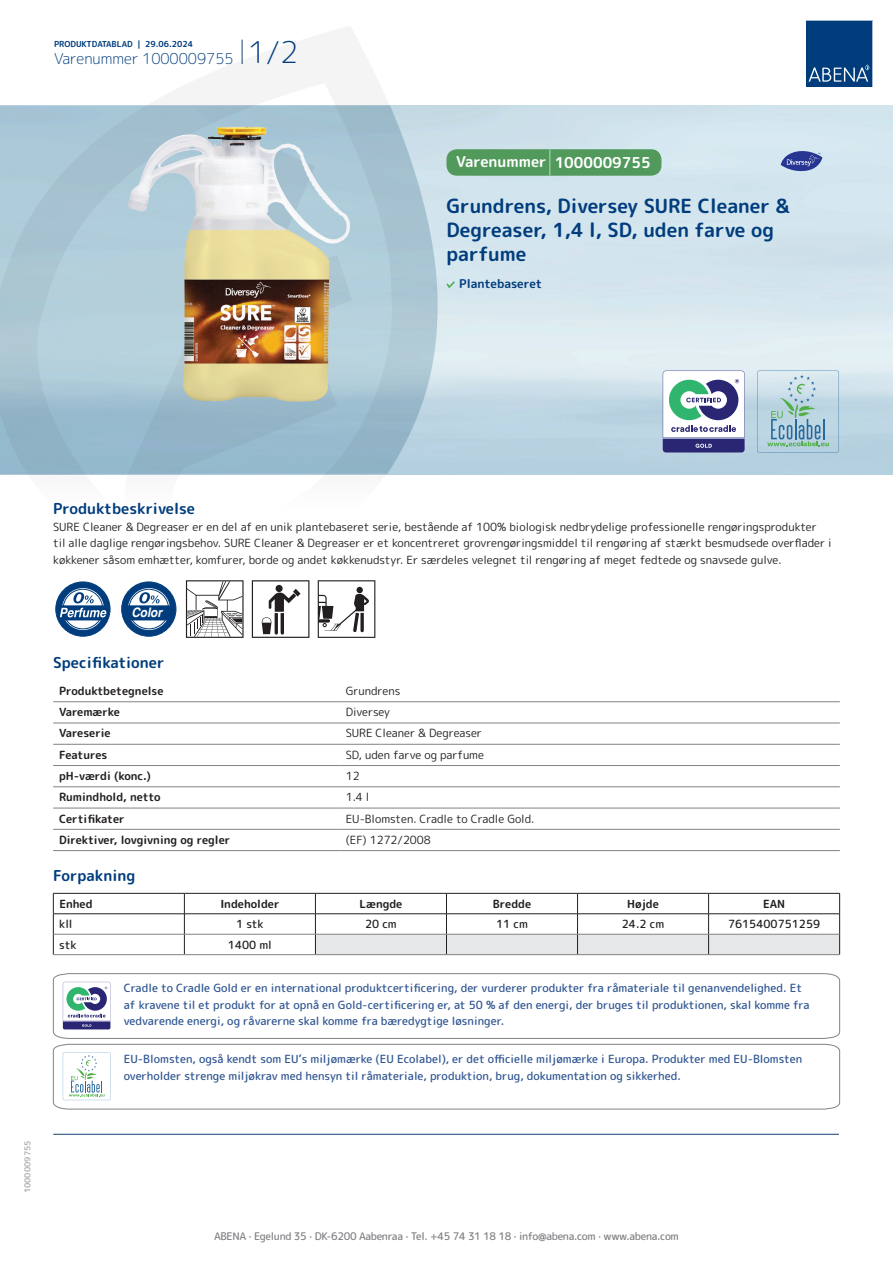
<style>
.page{position:relative;width:893px;height:1263px;background:#fff}
.page>*{position:absolute;margin:0;border:0;box-sizing:border-box;transform-origin:0 0}
.t1{font:700 19.5px/24px "Rounded Mplus 1 c";color:#013d7d}
.t2{font:700 15px "Rounded Mplus 1 c";color:#013d7d}
.t3{font:300 15px "Rounded Mplus 1 c";color:#013d7d}
.t4{font:700 15px "Rounded Mplus 1 c";color:#fff}
.t5{font:italic 700 13.05px "Helvetica";letter-spacing:-.005em;color:#fff;scale:.9 1}
.t6{font:700 12px "Rounded Mplus 1 c";color:#013d7d}
.t7{font:500 11.25px/16.5px "Rounded Mplus 1 c";color:#305691}
.t8{font:11.25px/16.5px "Rounded Mplus 1 c";color:#231f20}
.t9{font:700 11.25px "Rounded Mplus 1 c";color:#231f20}
.t10{font:500 11.25px "Rounded Mplus 1 c";color:#231f20}
.t11{font:500 10.5px "Rounded Mplus 1 c";letter-spacing:-.03em;color:#808285}
.t12{font:700 8.25px "Rounded Mplus 1 c";color:#013d7d}
.t13{font:700 8.25px "Rounded Mplus 1 c";color:#b2b3b7}
.s1{font-size:30px}
.s2{font-size:25.5px}
</style>
<div class="page">
<svg style="left:0;top:26px;width:439px;height:586px"></svg>
<svg style="left:0;top:106px;width:438px;height:368px;background:#a6c3d2"></svg>
<svg style="left:242px;top:40px;width:1px;height:24px"></svg>
<svg style="left:806px;top:20px;width:67px;height:67px;background:#144b86"></svg>
<img style="left:128px;top:127px;width:222px;height:275px">
<div style="left:56px;top:582px;width:54px;height:54px;background:#013d7d;border-radius:50%"></div>
<div style="left:55px;top:582px;width:55px;height:54px;border:1px solid #013d7d;border-radius:50%"></div>
<svg style="left:61px;top:587px;width:44px;height:44px"></svg>
<div style="left:61px;top:587px;width:44px;height:44px;border:1px solid #013d7d;border-radius:50%"></div>
<div style="left:63px;top:589px;width:40px;height:40px;border:1px solid #013d7d;border-radius:50%"></div>
<svg style="left:58px;top:592px;width:49px;height:28px"></svg>
<div style="left:122px;top:582px;width:54px;height:54px;background:#013d7d;border-radius:50%"></div>
<div style="left:121px;top:582px;width:55px;height:54px;border:1px solid #013d7d;border-radius:50%"></div>
<svg style="left:127px;top:587px;width:44px;height:44px"></svg>
<div style="left:127px;top:587px;width:44px;height:44px;border:1px solid #013d7d;border-radius:50%"></div>
<div style="left:129px;top:589px;width:40px;height:40px;border:1px solid #013d7d;border-radius:50%"></div>
<svg style="left:124px;top:592px;width:48px;height:28px"></svg>
<svg style="left:186px;top:580px;width:58px;height:58px"></svg>
<svg style="left:252px;top:580px;width:57px;height:58px"></svg>
<svg style="left:318px;top:580px;width:57px;height:58px"></svg>
<hr style="left:53px;top:701px;width:287px;height:1px;background:#808285">
<hr style="left:340px;top:701px;width:500px;height:1px;background:#808285">
<hr style="left:53px;top:723px;width:287px;height:1px;background:#808285">
<hr style="left:340px;top:723px;width:500px;height:1px;background:#808285">
<hr style="left:53px;top:744px;width:287px;height:1px;background:#808285">
<hr style="left:340px;top:744px;width:500px;height:1px;background:#808285">
<hr style="left:53px;top:765px;width:287px;height:1px;background:#808285">
<hr style="left:340px;top:765px;width:500px;height:1px;background:#808285">
<hr style="left:53px;top:786px;width:287px;height:1px;background:#808285">
<hr style="left:340px;top:786px;width:500px;height:1px;background:#808285">
<hr style="left:53px;top:808px;width:287px;height:1px;background:#808285">
<hr style="left:340px;top:808px;width:500px;height:1px;background:#808285">
<hr style="left:53px;top:829px;width:287px;height:1px;background:#808285">
<hr style="left:340px;top:829px;width:500px;height:1px;background:#808285">
<hr style="left:53px;top:850px;width:287px;height:1px;background:#808285">
<hr style="left:340px;top:850px;width:500px;height:1px;background:#808285">
<hr style="left:53px;top:893px;width:131px;height:1px;background:#231f20">
<hr style="left:184px;top:893px;width:131px;height:1px;background:#231f20">
<hr style="left:53px;top:913px;width:131px;height:1px;background:#231f20">
<hr style="left:184px;top:913px;width:131px;height:1px;background:#231f20">
<svg style="left:53px;top:893px;width:1px;height:61px"></svg>
<svg style="left:184px;top:893px;width:1px;height:61px"></svg>
<svg style="left:315px;top:893px;width:525px;height:61px"></svg>
<hr style="left:54px;top:934px;width:130px;height:1px;background:#808285">
<hr style="left:184px;top:934px;width:131px;height:1px;background:#808285">
<hr style="left:315px;top:934px;width:131px;height:1px;background:#808285">
<hr style="left:446px;top:934px;width:131px;height:1px;background:#808285">
<hr style="left:577px;top:934px;width:132px;height:1px;background:#808285">
<hr style="left:709px;top:934px;width:130px;height:1px;background:#808285">
<hr style="left:53px;top:954px;width:131px;height:1px;background:#808285">
<hr style="left:184px;top:954px;width:131px;height:1px;background:#808285">
<hr style="left:315px;top:954px;width:131px;height:1px;background:#808285">
<hr style="left:446px;top:954px;width:131px;height:1px;background:#808285">
<hr style="left:577px;top:954px;width:132px;height:1px;background:#808285">
<hr style="left:709px;top:954px;width:131px;height:1px;background:#808285">
<svg style="left:53px;top:973px;width:787px;height:66px"></svg>
<svg style="left:53px;top:1044px;width:787px;height:65px"></svg>
<hr style="left:54px;top:1134px;width:785px;height:1px;background:#153f74">
<svg style="left:663px;top:371px;width:82px;height:81px"></svg>
<svg style="left:757px;top:371px;width:82px;height:81px;background:#b2cfd8"></svg>
<svg style="left:446px;top:281px;width:9px;height:7px"></svg>
<div style="left:446px;top:149px;width:215px;height:27px;background:#52995c;border-radius:10px"></div>
<svg style="left:781px;top:151px;width:41px;height:20px"></svg>
<p class="t12" style="left:54px;top:38px;width:141px">PRODUKTDATABLAD | 29.06.2024</p>
<h2 class="t3" style="left:54px;top:48px;width:246px">Varenummer 1000009755 <span class="s1">1/2</span></h2>
<h2 class="t4" style="left:456px;top:152px;width:196px">Varenummer <span class="s2">|</span> 1000009755</h2>
<h1 class="t1" style="left:446px;top:194px;width:345px">Grundrens, Diversey SURE Cleaner &amp;<br>Degreaser, 1,4 l, SD, uden farve og parfume</h1>
<p class="t6" style="left:459px;top:275px;width:84px">Plantebaseret</p>
<h2 class="t2" style="left:53px;top:498px;width:143px">Produktbeskrivelse</h2>
<p class="t8" style="left:53px;top:518px;width:780px">SURE Cleaner &amp; Degreaser er en del af en unik plantebaseret serie, bestående af 100% biologisk nedbrydelige professionelle rengøringsprodukter til alle daglige rengøringsbehov. SURE Cleaner &amp; Degreaser er et koncentreret grovrengøringsmiddel til rengøring af stærkt besmudsede overflader i køkkener såsom emhætter, komfurer, borde og andet køkkenudstyr. Er særdeles velegnet til rengøring af meget fedtede og snavsede gulve.</p>
<p class="t5" style="left:131px;top:602px;width:36px">Color</p>
<h2 class="t2" style="left:53px;top:652px;width:113px">Specifikationer</h2>
<p class="t9" style="left:59px;top:683px;width:106px">Produktbetegnelse</p>
<p class="t8" style="left:346px;top:682px;width:56px">Grundrens</p>
<p class="t9" style="left:59px;top:704px;width:62px">Varemærke</p>
<p class="t8" style="left:346px;top:704px;width:46px">Diversey</p>
<p class="t9" style="left:59px;top:725px;width:53px">Vareserie</p>
<p class="t8" style="left:346px;top:725px;width:138px">SURE Cleaner &amp; Degreaser</p>
<p class="t9" style="left:59px;top:747px;width:50px">Features</p>
<p class="t8" style="left:346px;top:746px;width:140px">SD, uden farve og parfume</p>
<p class="t9" style="left:59px;top:768px;width:93px">pH-værdi (konc.)</p>
<p class="t8" style="left:346px;top:768px;width:15px">12</p>
<p class="t9" style="left:59px;top:789px;width:103px">Rumindhold, netto</p>
<p class="t8" style="left:346px;top:789px;width:25px">1.4 l</p>
<p class="t9" style="left:59px;top:810px;width:67px">Certifikater</p>
<p class="t8" style="left:346px;top:810px;width:190px">EU-Blomsten. Cradle to Cradle Gold.</p>
<p class="t9" style="left:59px;top:832px;width:173px">Direktiver, lovgivning og regler</p>
<p class="t8" style="left:346px;top:831px;width:87px">(EF) 1272/2008</p>
<h2 class="t2" style="left:53px;top:865px;width:84px">Forpakning</h2>
<p class="t9" style="left:59px;top:896px;width:35px">Enhed</p>
<p class="t9" style="left:220px;top:896px;width:61px">Indeholder</p>
<p class="t9" style="left:359px;top:896px;width:44px">Længde</p>
<p class="t9" style="left:493px;top:896px;width:40px">Bredde</p>
<p class="t9" style="left:627px;top:896px;width:33px">Højde</p>
<p class="t9" style="left:763px;top:896px;width:24px">EAN</p>
<p class="t10" style="left:59px;top:916px;width:15px">kll</p>
<p class="t10" style="left:236px;top:916px;width:29px">1 stk</p>
<p class="t10" style="left:365px;top:916px;width:33px">20 cm</p>
<p class="t10" style="left:496px;top:916px;width:33px">11 cm</p>
<p class="t10" style="left:622px;top:916px;width:44px">24.2 cm</p>
<p class="t10" style="left:728px;top:916px;width:94px">7615400751259</p>
<p class="t10" style="left:59px;top:936px;width:19px">stk</p>
<p class="t10" style="left:228px;top:936px;width:45px">1400 ml</p>
<p class="t7" style="left:124px;top:980px;width:687px">Cradle to Cradle Gold er en international produktcertificering, der vurderer produkter fra råmateriale til genanvendelighed. Et af kravene til et produkt for at opnå en Gold-certificering er, at 50 % af den energi, der bruges til produktionen, skal komme fra vedvarende energi, og råvarerne skal komme fra bæredygtige løsninger.</p>
<p class="t7" style="left:124px;top:1051px;width:680px">EU-Blomsten, også kendt som EU’s miljømærke (EU Ecolabel), er det officielle miljømærke i Europa. Produkter med EU-Blomsten overholder strenge miljøkrav med hensyn til råmateriale, produktion, brug, dokumentation og sikkerhed.</p>
<p class="t13" style="left:22px;top:1193px;width:54px;rotate:-90deg">1000009755</p>
<p class="t11" style="left:214px;top:1229px;width:466px">ABENA · Egelund 35 · DK-6200 Aabenraa · Tel. +45 74 31 18 18 · info@abena.com · www.abena.com</p>
</div>
